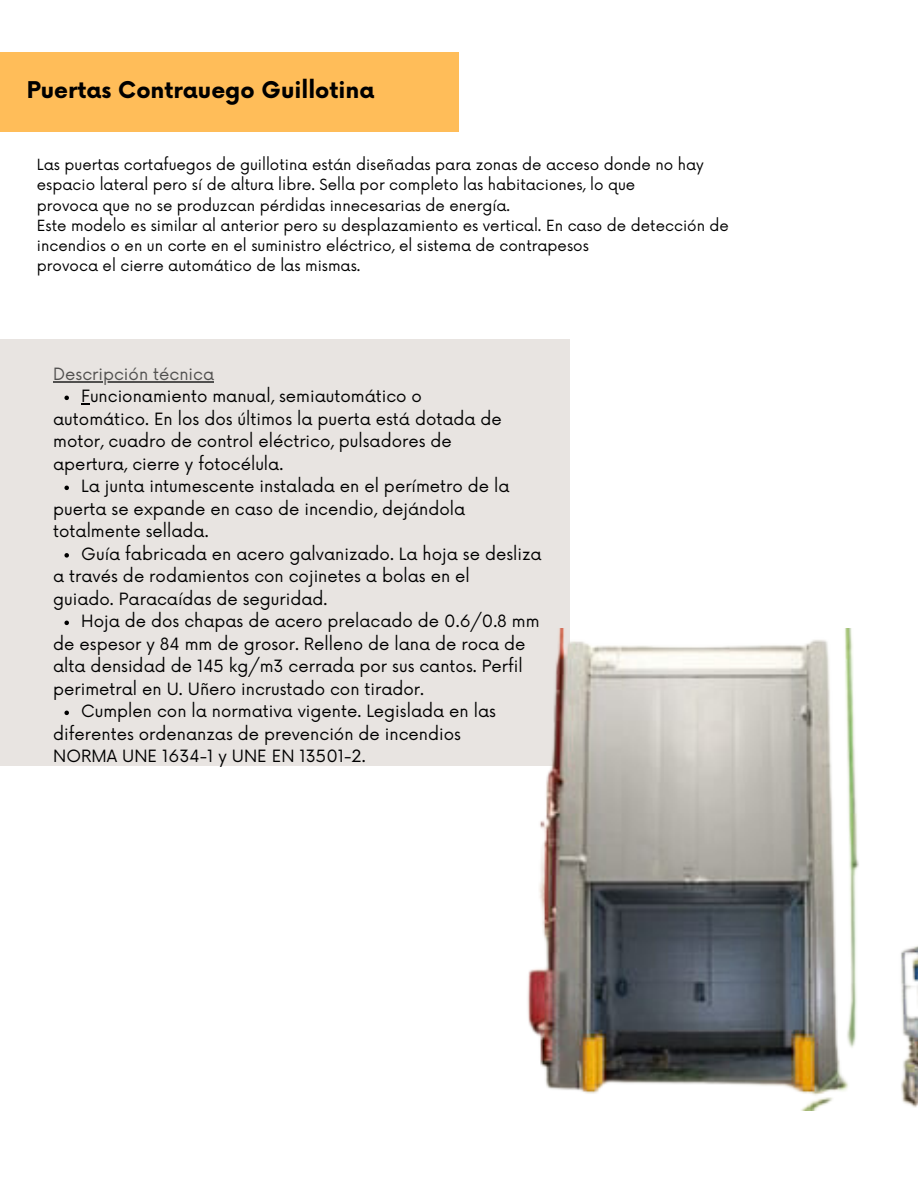
<style>
.page{position:relative;width:918px;height:1188px;background:#fff}
.page>*{position:absolute;margin:0;border:0;box-sizing:border-box;transform-origin:0 0}
.t1{font:700 22.5px "Now";color:#000}
.t2{font:16.5px "Now";color:#000}
.t3{font:16.5px "Now";color:#51504f}
.t4{font:15px/20.2px "Now";color:#000}
</style>
<div class="page">
<div style="left:0;top:339px;width:570px;height:426px;background:#e8e4e1"></div>
<img style="left:421px;top:629px;width:497px;height:481px">
<div style="left:0;top:52px;width:459px;height:79px;background:#ffbd59"></div>
<hr style="left:53px;top:381px;width:161px;height:1px;background:#51504f">
<svg style="left:64px;top:396px;width:5px;height:4px"></svg>
<svg style="left:81px;top:403px;width:9px;height:2px"></svg>
<svg style="left:64px;top:486px;width:5px;height:4px"></svg>
<svg style="left:64px;top:553px;width:5px;height:5px"></svg>
<svg style="left:64px;top:621px;width:5px;height:4px"></svg>
<svg style="left:64px;top:711px;width:5px;height:4px"></svg>
<p class="t1" style="left:27px;top:78px;width:349px">Puertas Contrauego Guillotina</p>
<p class="t4" style="left:37px;top:155px;width:669px">Las puertas cortafuegos de guillotina están diseñadas para zonas de acceso donde no hay espacio lateral pero sí de altura libre. Sella por completo las habitaciones, lo que</p>
<p class="t4" style="left:37px;top:196px;width:475px">provoca que no se produzcan pérdidas innecesarias de energía.</p>
<p class="t4" style="left:37px;top:216px;width:694px">Este modelo es similar al anterior pero su desplazamiento es vertical. En caso de detección de incendios o en un corte en el suministro eléctrico, el sistema de contrapesos</p>
<p class="t4" style="left:37px;top:257px;width:325px">provoca el cierre automático de las mismas.</p>
<p class="t3" style="left:53px;top:365px;width:162px">Descripción técnica</p>
<p class="t2" style="left:81px;top:387px;width:342px">Funcionamiento manual, semiautomático o</p>
<p class="t2" style="left:53px;top:410px;width:450px">automático. En los dos últimos la puerta está dotada de</p>
<p class="t2" style="left:53px;top:432px;width:400px">motor, cuadro de control eléctrico, pulsadores de</p>
<p class="t2" style="left:53px;top:455px;width:232px">apertura, cierre y fotocélula.</p>
<p class="t2" style="left:81px;top:477px;width:430px">La junta intumescente instalada en el perímetro de la</p>
<p class="t2" style="left:53px;top:500px;width:414px">puerta se expande en caso de incendio, dejándola</p>
<p class="t2" style="left:53px;top:522px;width:157px">totalmente sellada.</p>
<p class="t2" style="left:81px;top:545px;width:462px">Guía fabricada en acero galvanizado. La hoja se desliza</p>
<p class="t2" style="left:53px;top:567px;width:418px">a través de rodamientos con cojinetes a bolas en el</p>
<p class="t2" style="left:53px;top:590px;width:276px">guiado. Paracaídas de seguridad.</p>
<p class="t2" style="left:81px;top:612px;width:460px">Hoja de dos chapas de acero prelacado de 0.6/0.8 mm</p>
<p class="t2" style="left:53px;top:635px;width:474px">de espesor y 84 mm de grosor. Relleno de lana de roca de</p>
<p class="t2" style="left:53px;top:657px;width:471px">alta densidad de 145 kg/m3 cerrada por sus cantos. Perfil</p>
<p class="t2" style="left:53px;top:680px;width:372px">perimetral en U. Uñero incrustado con tirador.</p>
<p class="t2" style="left:81px;top:702px;width:416px">Cumplen con la normativa vigente. Legislada en las</p>
<p class="t2" style="left:53px;top:725px;width:409px">diferentes ordenanzas de prevención de incendios</p>
<p class="t2" style="left:53px;top:747px;width:314px">NORMA UNE 1634-1 y UNE EN 13501-2.</p>
</div>
